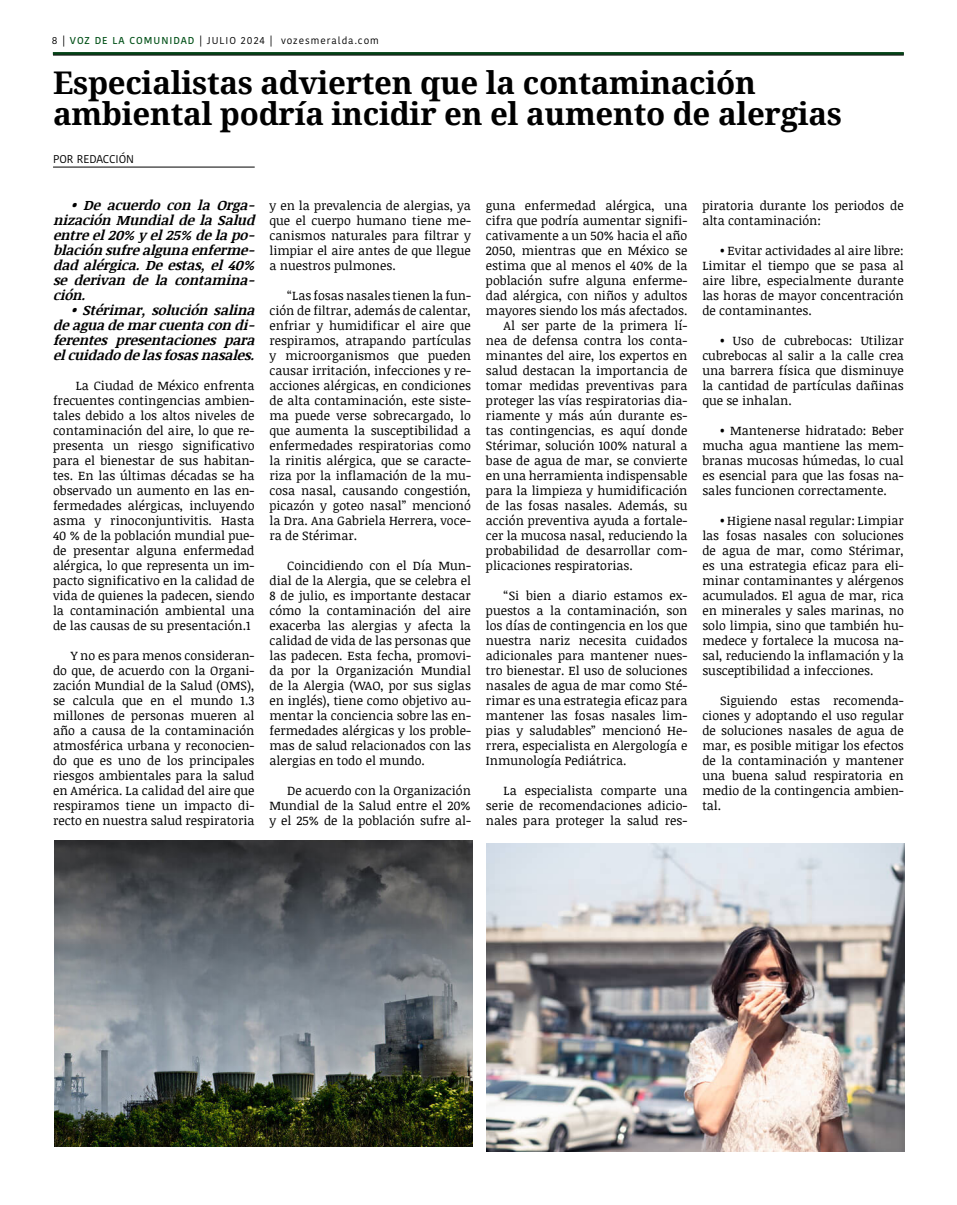
<style>
.page{position:relative;width:957px;height:1205px;background:#fff}
.page>*{position:absolute;margin:0;border:0;box-sizing:border-box;transform-origin:0 0}
.t1{font:700 31.25px/31.2px "Droid Serif";letter-spacing:-.01em;color:#000}
.t2{font:italic 700 13.75px/15px "Noticia Text";color:#000;text-align:justify}
.t3{font:12.5px/15px "Noticia Text";color:#000;text-align:justify}
.t4{font:11.25px "Kohinoor Devanagari";color:#000}
.t5{font:10px "Kohinoor Devanagari";letter-spacing:.1em;color:#000}
.s1{font-weight:600}
.s2{font-weight:600;color:#005017}
.s3{font-family:"Droid Serif"}
</style>
<div class="page">
<hr style="left:53px;top:53px;width:851px;height:3px;background:#000">
<hr style="left:53px;top:52px;width:850px;height:3px;background:#005017">
<img style="left:54px;top:840px;width:418px;height:307px">
<hr style="left:53px;top:167px;width:202px;height:1px;background:#000">
<img style="left:486px;top:844px;width:418px;height:308px">
<p class="t5" style="left:52px;top:35px;width:328px">8 <span class="s1">|</span> <span class="s2">VOZ DE LA COMUNIDAD</span> <span class="s1">|</span> JULIO 2024 <span class="s1">|</span> vozesmeralda.com</p>
<h1 class="t1" style="left:53px;top:67px;width:790px">Especialistas advierten que la contaminación ambiental podría incidir en el aumento de alergias</h1>
<p class="t4" style="left:53px;top:152px;width:83px">POR REDACCIÓN</p>
<p class="t2" style="left:53px;top:197px;width:208px;text-indent:18px"><span class="s3">•</span> De acuerdo con la Orga&shy;nización MundialdelaSalud entreel20% y el25% delapo&shy;blación sufrealgunaenferme&shy;dad alérgica. De estas, el 40% se derivan de la contamina&shy;ción.</p>
<p class="t2" style="left:53px;top:302px;width:208px;text-indent:18px"><span class="s3">•</span> Stérimar, solución salina deaguademarcuentacon di&shy;ferentes presentaciones para elcuidadodelasfosasnasales.</p>
<p class="t3" style="left:53px;top:378px;width:203px;text-indent:23px">La Ciudad de México enfrenta frecuentes contingencias ambien&shy;tales debido a los altos niveles de contaminación del aire, lo que re&shy;presenta un riesgo significativo para el bienestar de sus habitan&shy;tes. En las últimas décadas se ha observado un aumento en las en&shy;fermedades alérgicas, incluyendo asma y rinoconjuntivitis. Hasta 40 % de la población mundial pue&shy;de presentar alguna enfermedad alérgica, lo que representa un im&shy;pacto significativo en la calidad de vida de quienes la padecen, siendo la contaminación ambiental una de las causas de su presentación.1</p>
<p class="t3" style="left:53px;top:648px;width:203px;text-indent:18px">Y no es para menos consideran&shy;do que, de acuerdo con la Organi&shy;zación Mundial de la Salud (OMS), se calcula que en el mundo 1.3 millones de personas mueren al año a causa de la contaminación atmosférica urbana y reconocien&shy;do que es uno de los principales riesgos ambientales para la salud en América. La calidad del aire que respiramos tiene un impacto di&shy;recto en nuestra salud respiratoria</p>
<p class="t3" style="left:486px;top:198px;width:203px">guna enfermedad alérgica, una</p>
<p class="t3" style="left:486px;top:213px;width:203px">cifra que podría aumentar signifi-</p>
<p class="t3" style="left:486px;top:228px;width:203px">cativamente a un 50% hacia el año</p>
<p class="t3" style="left:486px;top:243px;width:203px">2050, mientras que en México se</p>
<p class="t3" style="left:486px;top:258px;width:203px">estima que al menos el 40% de la</p>
<p class="t3" style="left:486px;top:273px;width:203px">población sufre alguna enferme-</p>
<p class="t3" style="left:486px;top:288px;width:203px">dad alérgica, con niños y adultos</p>
<p class="t3" style="left:486px;top:303px;width:203px">mayores siendo los más afectados.</p>
<p class="t3" style="left:504px;top:318px;width:185px">Al ser parte de la primera lí-</p>
<p class="t3" style="left:486px;top:333px;width:203px">nea de defensa contra los conta-</p>
<p class="t3" style="left:486px;top:348px;width:203px">minantes del aire, los expertos en</p>
<p class="t3" style="left:486px;top:363px;width:203px">salud destacan la importancia de</p>
<p class="t3" style="left:486px;top:378px;width:203px">tomar medidas preventivas para</p>
<p class="t3" style="left:486px;top:393px;width:203px">proteger las vías respiratorias dia-</p>
<p class="t3" style="left:486px;top:408px;width:203px">riamente y más aún durante es-</p>
<p class="t3" style="left:486px;top:423px;width:203px">tas contingencias, es aquí donde</p>
<p class="t3" style="left:486px;top:438px;width:203px">Stérimar, solución 100% natural a</p>
<p class="t3" style="left:486px;top:453px;width:203px">base de agua de mar, se convierte</p>
<p class="t3" style="left:486px;top:468px;width:203px">en una herramienta indispensable</p>
<p class="t3" style="left:486px;top:483px;width:203px">para la limpieza y humidificación</p>
<p class="t3" style="left:486px;top:498px;width:203px">de las fosas nasales. Además, su</p>
<p class="t3" style="left:486px;top:513px;width:203px">acción preventiva ayuda a fortale-</p>
<p class="t3" style="left:486px;top:528px;width:203px">cer la mucosa nasal, reduciendo la</p>
<p class="t3" style="left:486px;top:543px;width:203px">probabilidad de desarrollar com-</p>
<p class="t3" style="left:486px;top:558px;width:148px">plicaciones respiratorias.</p>
<p class="t3" style="left:486px;top:588px;width:203px;text-indent:18px">“Si bien a diario estamos ex&shy;puestos a la contaminación, son los días de contingencia en los que nuestra nariz necesita cuidados adicionales para mantener nues&shy;tro bienestar. El uso de soluciones nasales de agua de mar como Sté&shy;rimar es una estrategia eficaz para mantener las fosas nasales lim&shy;pias y saludables” mencionó He&shy;rrera, especialista en Alergología e Inmunología Pediátrica.</p>
<p class="t3" style="left:486px;top:783px;width:203px;text-indent:18px">La especialista comparte una serie de recomendaciones adicio&shy;nales para proteger la salud res-</p>
<p class="t3" style="left:269px;top:198px;width:203px">y en la prevalencia de alergias, ya que el cuerpo humano tiene me&shy;canismos naturales para filtrar y limpiar el aire antes de que llegue a nuestros pulmones.</p>
<p class="t3" style="left:269px;top:288px;width:203px;text-indent:18px">“Las fosas nasales tienen la fun&shy;ción de filtrar, además de calentar, enfriar y humidificar el aire que respiramos, atrapando partículas y microorganismos que pueden causar irritación, infecciones y re&shy;acciones alérgicas, en condiciones de alta contaminación, este siste&shy;ma puede verse sobrecargado, lo que aumenta la susceptibilidad a enfermedades respiratorias como la rinitis alérgica, que se caracte&shy;riza por la inflamación de la mu&shy;cosa nasal, causando congestión, picazón y goteo nasal” mencionó la Dra. Ana Gabriela Herrera, voce&shy;ra de Stérimar.</p>
<p class="t3" style="left:269px;top:558px;width:203px;text-indent:18px">Coincidiendo con el Día Mun&shy;dial de la Alergia, que se celebra el 8 de julio, es importante destacar cómo la contaminación del aire exacerba las alergias y afecta la calidad de vida de las personas que las padecen. Esta fecha, promovi&shy;da por la Organización Mundial de la Alergia (WAO, por sus siglas en inglés), tiene como objetivo au&shy;mentar la conciencia sobre las en&shy;fermedades alérgicas y los proble&shy;mas de salud relacionados con las alergias en todo el mundo.</p>
<p class="t3" style="left:269px;top:783px;width:203px;text-indent:18px">De acuerdo con la Organización Mundial de la Salud entre el 20% y el 25% de la población sufre al-</p>
<p class="t3" style="left:702px;top:198px;width:203px">piratoria durante los periodos de alta contaminación:</p>
<p class="t3" style="left:702px;top:243px;width:203px;text-indent:18px"><span class="s3">•</span> Evitar actividades al aire libre:<br>Limitar el tiempo que se pasa al aire libre, especialmente durante las horas de mayor concentración de contaminantes.</p>
<p class="t3" style="left:702px;top:333px;width:203px;text-indent:18px"><span class="s3">•</span> Uso de cubrebocas: Utilizar cubrebocas al salir a la calle crea una barrera física que disminuye la cantidad de partículas dañinas que se inhalan.</p>
<p class="t3" style="left:702px;top:423px;width:203px;text-indent:18px"><span class="s3">•</span> Mantenerse hidratado: Beber mucha agua mantiene las mem&shy;branas mucosas húmedas, lo cual es esencial para que las fosas na&shy;sales funcionen correctamente.</p>
<p class="t3" style="left:702px;top:513px;width:203px;text-indent:18px"><span class="s3">•</span> Higiene nasal regular: Limpiar las fosas nasales con soluciones de agua de mar, como Stérimar, es una estrategia eficaz para eli&shy;minar contaminantes y alérgenos acumulados. El agua de mar, rica en minerales y sales marinas, no solo limpia, sino que también hu&shy;medece y fortalece la mucosa na&shy;sal, reduciendo la inflamación y la susceptibilidad a infecciones.</p>
<p class="t3" style="left:702px;top:693px;width:203px;text-indent:18px">Siguiendo estas recomenda&shy;ciones y adoptando el uso regular de soluciones nasales de agua de mar, es posible mitigar los efectos de la contaminación y mantener una buena salud respiratoria en medio de la contingencia ambien&shy;tal.</p>
</div>
